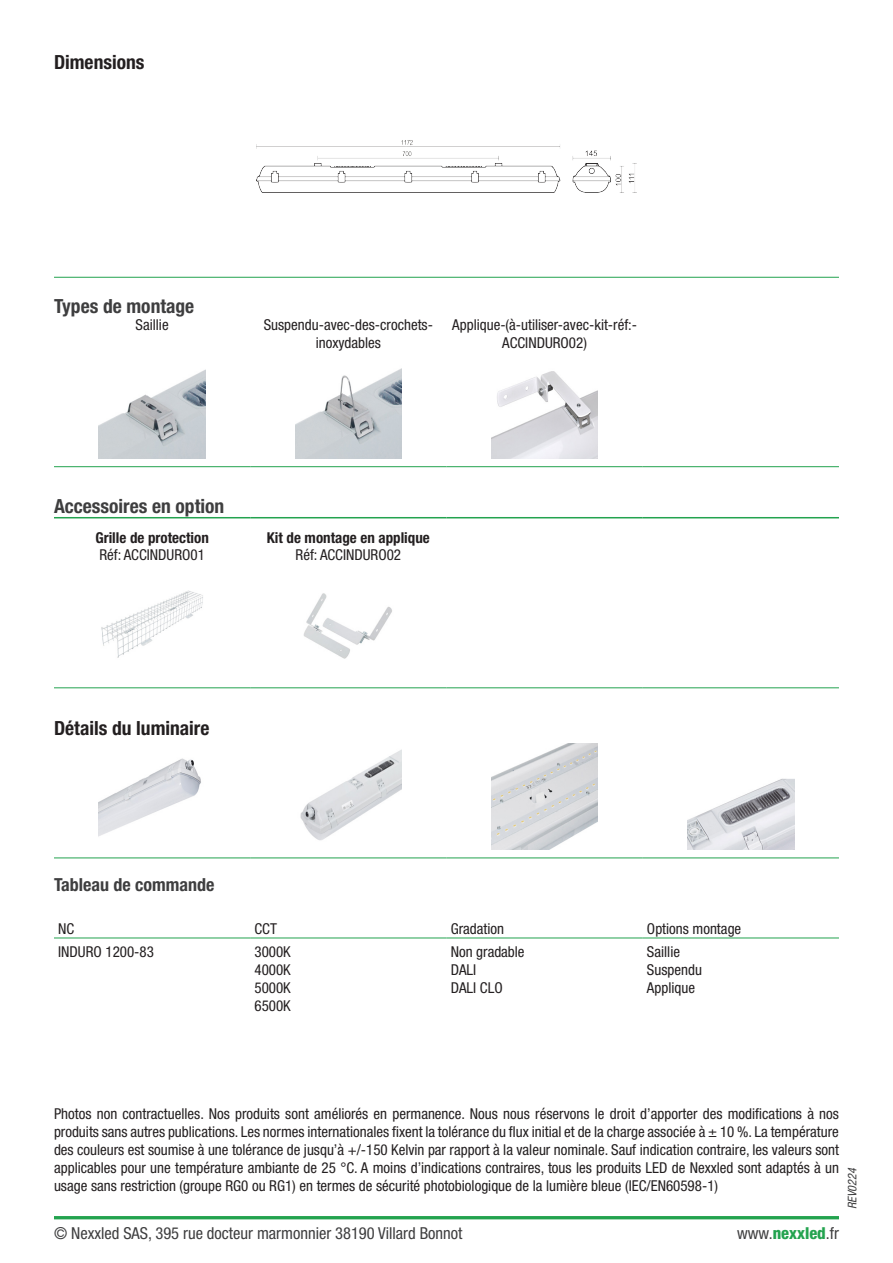
<style>
.page{position:relative;width:893px;height:1263px;background:#fff}
.page>*{position:absolute;margin:0;border:0;box-sizing:border-box;transform-origin:0 0}
.entete_tableau_lumie{font:700 condensed 19.5px "Helvetica Neue LT Std";color:#231f20}
.Titre_partie{font:700 condensed 19.5px "Helvetica Neue LT Pro";color:#3e3e3f}
.entete_tableau_lumie-2{font:700 condensed 19.5px "Helvetica Neue LT Pro";color:#3e3e3f}
.Titre_partie-2{font:700 condensed 18px "Helvetica Neue LT Pro";color:#3e3e3f}
.entete_tableau_lumie-3{font:condensed 16.5px "Helvetica Neue LT Std";color:#3e3e3f}
.entete_tableau_lumie-4{font:condensed 15px/18px "Helvetica Neue LT Std";color:#231f20;text-align:center}
.entete_tableau_lumie-5{font:700 condensed 15px "Helvetica Neue LT Std";color:#231f20}
.entete_tableau_lumie-6{font:italic condensed 12px "Helvetica Neue LT Std";color:#3e3e3f}
.s1{font-weight:800;color:#23a34f}
</style>
<div class="page">
<hr style="left:54px;top:1216px;width:785px;height:3px;background:#23a34f">
<hr style="left:54px;top:277px;width:785px;height:1px;background:#23a34f">
<img style="left:257px;top:140px;width:379px;height:52px">
<hr style="left:54px;top:517px;width:196px;height:1px;background:#23a34f">
<hr style="left:250px;top:517px;width:196px;height:1px;background:#23a34f">
<hr style="left:446px;top:517px;width:197px;height:1px;background:#23a34f">
<hr style="left:643px;top:517px;width:196px;height:1px;background:#23a34f">
<hr style="left:54px;top:466px;width:196px;height:1px;background:#23a34f">
<hr style="left:250px;top:466px;width:196px;height:1px;background:#23a34f">
<hr style="left:446px;top:466px;width:197px;height:1px;background:#23a34f">
<hr style="left:643px;top:466px;width:196px;height:1px;background:#23a34f">
<hr style="left:54px;top:687px;width:196px;height:1px;background:#23a34f">
<hr style="left:250px;top:687px;width:196px;height:1px;background:#23a34f">
<hr style="left:446px;top:687px;width:197px;height:1px;background:#23a34f">
<hr style="left:643px;top:687px;width:196px;height:1px;background:#23a34f">
<hr style="left:54px;top:857px;width:196px;height:1px;background:#23a34f">
<hr style="left:250px;top:857px;width:196px;height:1px;background:#23a34f">
<hr style="left:446px;top:857px;width:197px;height:1px;background:#23a34f">
<hr style="left:643px;top:857px;width:196px;height:1px;background:#23a34f">
<img style="left:99px;top:370px;width:106px;height:88px">
<img style="left:295px;top:369px;width:106px;height:89px">
<img style="left:491px;top:371px;width:107px;height:87px">
<img style="left:101px;top:590px;width:102px;height:68px">
<img style="left:303px;top:593px;width:89px;height:66px">
<img style="left:99px;top:758px;width:102px;height:78px">
<img style="left:300px;top:750px;width:101px;height:91px">
<img style="left:491px;top:743px;width:107px;height:106px">
<img style="left:688px;top:778px;width:106px;height:71px">
<hr style="left:54px;top:937px;width:196px;height:1px;background:#23a34f">
<hr style="left:250px;top:937px;width:196px;height:1px;background:#23a34f">
<hr style="left:446px;top:937px;width:197px;height:1px;background:#23a34f">
<hr style="left:643px;top:937px;width:196px;height:1px;background:#23a34f">
<p class="entete_tableau_lumie" style="left:54px;top:50px;width:92px">Dimensions</p>
<p class="entete_tableau_lumie-2" style="left:54px;top:294px;width:142px">Types de montage</p>
<p class="entete_tableau_lumie-4" style="left:136px;top:315px;width:35px">Saillie</p>
<p class="entete_tableau_lumie-4" style="left:264px;top:315px;width:171px">Suspendu-avec-des-crochets&shy;inoxydables</p>
<p class="entete_tableau_lumie-4" style="left:452px;top:315px;width:186px">Applique-(à-utiliser-avec-kit-réf:-<br>ACCINDURO02)</p>
<p class="Titre_partie" style="left:54px;top:495px;width:172px">Accessoires en option</p>
<p class="entete_tableau_lumie-5" style="left:95px;top:529px;width:115px">Grille de protection</p>
<p class="entete_tableau_lumie-5" style="left:267px;top:529px;width:164px">Kit de montage en applique</p>
<p class="entete_tableau_lumie-4" style="left:99px;top:546px;width:107px">Réf: ACCINDURO01</p>
<p class="entete_tableau_lumie-4" style="left:296px;top:546px;width:107px">Réf: ACCINDURO02</p>
<p class="entete_tableau_lumie" style="left:54px;top:716px;width:157px">Détails du luminaire</p>
<p class="Titre_partie-2" style="left:54px;top:874px;width:162px">Tableau de commande</p>
<p class="entete_tableau_lumie-4" style="left:58px;top:919px;width:18px">NC</p>
<p class="entete_tableau_lumie-4" style="left:254px;top:919px;width:24px">CCT</p>
<p class="entete_tableau_lumie-4" style="left:451px;top:919px;width:55px">Gradation</p>
<p class="entete_tableau_lumie-4" style="left:647px;top:919px;width:96px">Options montage</p>
<p class="entete_tableau_lumie-4" style="left:58px;top:943px;width:97px">INDURO 1200-83</p>
<p class="entete_tableau_lumie-4" style="left:254px;top:943px;width:38px;text-align:justify">3000K 4000K 5000K 6500K</p>
<p class="entete_tableau_lumie-4" style="left:451px;top:943px;width:75px;text-align:left">Non gradable<br>DALI<br>DALI CLO</p>
<p class="entete_tableau_lumie-4" style="left:647px;top:943px;width:56px;text-align:left">Saillie<br>Suspendu<br>Applique</p>
<p class="entete_tableau_lumie-4" style="left:54px;top:1104px;width:786px;text-align:justify">Photos non contractuelles. Nos produits sont améliorés en permanence. Nous nous réservons le droit d’apporter des modifications à nos produits sans autres publications. Les normes internationales fixent la tolérance du flux initial et de la charge associée à ± 10 %. La température des couleurs est soumise à une tolérance de jusqu’à +/‐150 Kelvin par rapport à la valeur nominale. Sauf indication contraire, les valeurs sont applicables pour une température ambiante de 25 °C. A moins d’indications contraires, tous les produits LED de Nexxled sont adaptés à un usage sans restriction (groupe RG0 ou RG1) en termes de sécurité photobiologique de la lumière bleue (IEC/EN60598‐1)</p>
<p class="entete_tableau_lumie-3" style="left:54px;top:1224px;width:410px">© Nexxled SAS, 395 rue docteur marmonnier 38190 Villard Bonnot</p>
<p class="entete_tableau_lumie-3" style="left:737px;top:1224px;width:103px">www.<span class="s1">nexxled</span>.fr</p>
<p class="entete_tableau_lumie-6" style="left:845px;top:1209px;width:42px;rotate:-90deg">REV0224</p>
</div>
